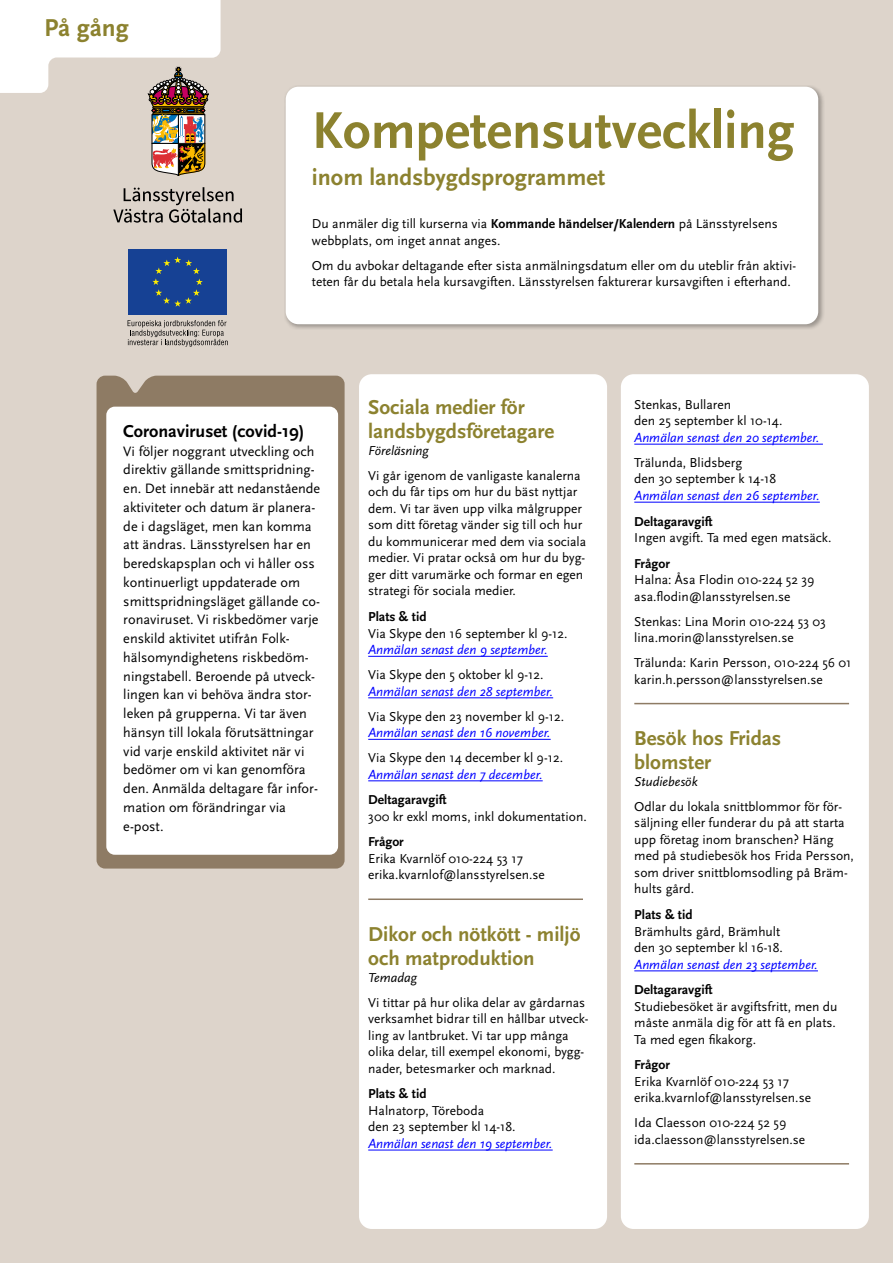
<style>
.page{position:relative;width:893px;height:1263px;background:#ddd4cb}
.page>*{position:absolute;margin:0;border:0;box-sizing:border-box;transform-origin:0 0}
.t1{font:700 54px "Scala Sans Pro";color:#8c822f}
.t2{font:700 25.5px "Scala Sans Pro";color:#8c822f}
.t3{font:700 24px "Scala Sans Pro";color:#8c822f}
.t4{font:700 21px/24px "Scala Sans Pro";color:#8c822f}
.t5{font:700 18px "Scala Sans Pro";color:#000}
.t6{font:14.25px/18.8px "Scala Sans Pro";color:#000}
.t7{font:13.5px/16.5px "Scala Sans Pro";color:#000}
.t8{font:italic 13.5px "Scala Sans Pro";color:#00f}
.t9{font:700 13.5px "Scala Sans Pro";color:#000}
.t10{font:italic 13.5px "Scala Sans Pro";color:#000}
.s1{font-weight:700}
</style>
<div class="page">
<div style="left:284px;top:85px;width:540px;height:244px;background:#000;opacity:.3"></div>
<div style="left:286px;top:87px;width:532px;height:237px;background:#fff;border-radius:13px"></div>
<svg style="left:113px;top:187px;width:129px;height:36px"></svg>
<div style="left:128px;top:249px;width:99px;height:66px;background:#164194"></div>
<svg style="left:152px;top:257px;width:51px;height:50px"></svg>
<svg style="left:128px;top:320px;width:100px;height:27px"></svg>
<div style="left:359px;top:374px;width:248px;height:855px;background:#fff;border-radius:13px"></div>
<hr style="left:368px;top:656px;width:180px;height:1px;background:#00f">
<hr style="left:368px;top:697px;width:185px;height:1px;background:#00f">
<hr style="left:368px;top:739px;width:183px;height:1px;background:#00f">
<hr style="left:368px;top:780px;width:175px;height:1px;background:#00f">
<hr style="left:368px;top:898px;width:215px;height:2px;background:#8e7b64">
<hr style="left:368px;top:1150px;width:185px;height:1px;background:#00f">
<div style="left:621px;top:374px;width:248px;height:855px;background:#fff;border-radius:13px"></div>
<svg style="left:0;top:0;width:221px;height:176px"></svg>
<hr style="left:634px;top:444px;width:189px;height:1px;background:#00f">
<hr style="left:634px;top:502px;width:186px;height:1px;background:#00f">
<hr style="left:634px;top:703px;width:215px;height:1px;background:#8e7b64">
<hr style="left:634px;top:971px;width:184px;height:1px;background:#00f">
<hr style="left:634px;top:1163px;width:215px;height:1px;background:#8e7b64">
<div style="left:97px;top:376px;width:248px;height:492px;background:#8e7b64"></div>
<div style="left:106px;top:407px;width:232px;height:448px;background:#fff;border-radius:9px"></div>
<h2 class="t2" style="left:44px;top:13px;width:86px">På gång</h2>
<h1 class="t1" style="left:312px;top:99px;width:484px">Kompetensutveckling</h1>
<h3 class="t3" style="left:312px;top:164px;width:295px">inom landsbygdsprogrammet</h3>
<p class="t7" style="left:312px;top:216px;width:467px">Du anmäler dig till kurserna via <span class="s1">Kommande händelser/Kalendern</span> på Länsstyrelsens webbplats, om inget annat anges.</p>
<p class="t7" style="left:312px;top:257px;width:486px">Om du avbokar deltagande efter sista anmälningsdatum eller om du uteblir från aktivi&shy;teten får du betala hela kursavgiften. Länsstyrelsen fakturerar kursavgiften i efterhand.</p>
<h3 class="t5" style="left:123px;top:420px;width:183px">Coronaviruset (covid-19)</h3>
<p class="t6" style="left:123px;top:442px;width:198px">Vi följer noggrant utveckling och direktiv gällande smittspridning&shy;en. Det innebär att nedanstående aktiviteter och datum är planera&shy;de i dagsläget, men kan komma att ändras. Länsstyrelsen har en beredskapsplan och vi håller oss kontinuerligt uppdaterade om smittspridningsläget gällande co&shy;ronaviruset. Vi riskbedömer varje enskild aktivitet utifrån Folk&shy;hälsomyndighetens riskbedöm&shy;ningstabell. Beroende på utveck&shy;lingen kan vi behöva ändra stor&shy;leken på grupperna. Vi tar även hänsyn till lokala förutsättningar vid varje enskild aktivitet när vi bedömer om vi kan genomföra den. Anmälda deltagare får infor&shy;mation om förändringar via e-post.</p>
<h3 class="t4" style="left:368px;top:396px;width:187px">Sociala medier för landsbygdsföretagare</h3>
<p class="t10" style="left:368px;top:442px;width:62px">Föreläsning</p>
<p class="t7" style="left:368px;top:467px;width:220px">Vi går igenom de vanligaste kanalerna och du får tips om hur du bäst nyttjar dem. Vi tar även upp vilka målgrupper som ditt företag vänder sig till och hur du kommunicerar med dem via sociala medier. Vi pratar också om hur du byg&shy;ger ditt varumärke och formar en egen strategi för sociala medier.</p>
<p class="t9" style="left:368px;top:609px;width:60px">Plats &amp; tid</p>
<p class="t7" style="left:368px;top:625px;width:201px">Via Skype den 16 september kl 9-12.</p>
<p class="t8" style="left:368px;top:642px;width:181px">Anmälan senast den 9 september.</p>
<p class="t7" style="left:368px;top:666px;width:177px">Via Skype den 5 oktober kl 9-12.</p>
<p class="t8" style="left:368px;top:683px;width:186px">Anmälan senast den 28 september.</p>
<p class="t7" style="left:368px;top:708px;width:197px">Via Skype den 23 november kl 9-12.</p>
<p class="t8" style="left:368px;top:725px;width:184px">Anmälan senast den 16 november.</p>
<p class="t7" style="left:368px;top:749px;width:196px">Via Skype den 14 december kl 9-12.</p>
<p class="t8" style="left:368px;top:766px;width:176px">Anmälan senast den 7 december.</p>
<p class="t9" style="left:368px;top:792px;width:80px">Deltagaravgift</p>
<p class="t7" style="left:368px;top:808px;width:220px">300 kr exkl moms, inkl dokumentation.</p>
<p class="t9" style="left:368px;top:834px;width:37px">Frågor</p>
<p class="t7" style="left:368px;top:850px;width:178px">Erika Kvarnlöf 010-224 53 17 erika.kvarnlof@lansstyrelsen.se</p>
<h3 class="t4" style="left:368px;top:922px;width:214px">Dikor och nötkött - miljö och matproduktion</h3>
<p class="t10" style="left:368px;top:969px;width:50px">Temadag</p>
<p class="t7" style="left:368px;top:994px;width:222px">Vi tittar på hur olika delar av gårdarnas verksamhet bidrar till en hållbar utveck&shy;ling av lantbruket. Vi tar upp många olika delar, till exempel ekonomi, bygg&shy;nader, betesmarker och marknad.</p>
<p class="t9" style="left:368px;top:1086px;width:60px">Plats &amp; tid</p>
<p class="t7" style="left:368px;top:1102px;width:149px">Halnatorp, Töreboda<br>den 23 september kl 14-18.</p>
<p class="t8" style="left:368px;top:1135px;width:186px">Anmälan senast den 19 september.</p>
<p class="t7" style="left:634px;top:396px;width:150px">Stenkas, Bullaren<br>den 25 september kl 10-14.</p>
<p class="t8" style="left:634px;top:429px;width:187px">Anmälan senast den 20 september.</p>
<p class="t7" style="left:634px;top:454px;width:143px">Trälunda, Blidsberg<br>den 30 september k 14-18</p>
<p class="t8" style="left:634px;top:487px;width:187px">Anmälan senast den 26 september.</p>
<p class="t9" style="left:634px;top:513px;width:80px">Deltagaravgift</p>
<p class="t7" style="left:634px;top:529px;width:199px">Ingen avgift. Ta med egen matsäck.</p>
<p class="t9" style="left:634px;top:555px;width:37px">Frågor</p>
<p class="t7" style="left:634px;top:571px;width:182px">Halna: Åsa Flodin 010-224 52 39 asa.flodin@lansstyrelsen.se</p>
<p class="t7" style="left:634px;top:613px;width:193px">Stenkas: Lina Morin 010-224 53 03 lina.morin@lansstyrelsen.se</p>
<p class="t7" style="left:634px;top:654px;width:219px">Trälunda: Karin Persson, 010-224 56 01 karin.h.persson@lansstyrelsen.se</p>
<h3 class="t4" style="left:634px;top:727px;width:148px">Besök hos Fridas blomster</h3>
<p class="t10" style="left:634px;top:774px;width:65px">Studiebesök</p>
<p class="t7" style="left:634px;top:798px;width:221px">Odlar du lokala snittblommor för för&shy;säljning eller funderar du på att starta upp företag inom branschen? Häng med på studiebesök hos Frida Persson, som driver snittblomsodling på Bräm&shy;hults gård.</p>
<p class="t9" style="left:634px;top:907px;width:60px">Plats &amp; tid</p>
<p class="t7" style="left:634px;top:923px;width:150px">Brämhults gård, Brämhult den 30 september kl 16-18.</p>
<p class="t8" style="left:634px;top:956px;width:185px">Anmälan senast den 23 september.</p>
<p class="t9" style="left:634px;top:982px;width:80px">Deltagaravgift</p>
<p class="t7" style="left:634px;top:998px;width:205px;text-align:justify">Studiebesöket är avgiftsfritt, men du måste anmäla dig för att få en plats.<br>Ta med egen fikakorg.</p>
<p class="t9" style="left:634px;top:1057px;width:37px">Frågor</p>
<p class="t7" style="left:634px;top:1073px;width:178px">Erika Kvarnlöf 010-224 53 17 erika.kvarnlof@lansstyrelsen.se</p>
<p class="t7" style="left:634px;top:1115px;width:172px">Ida Claesson 010-224 52 59 ida.claesson@lansstyrelsen.se</p>
</div>
